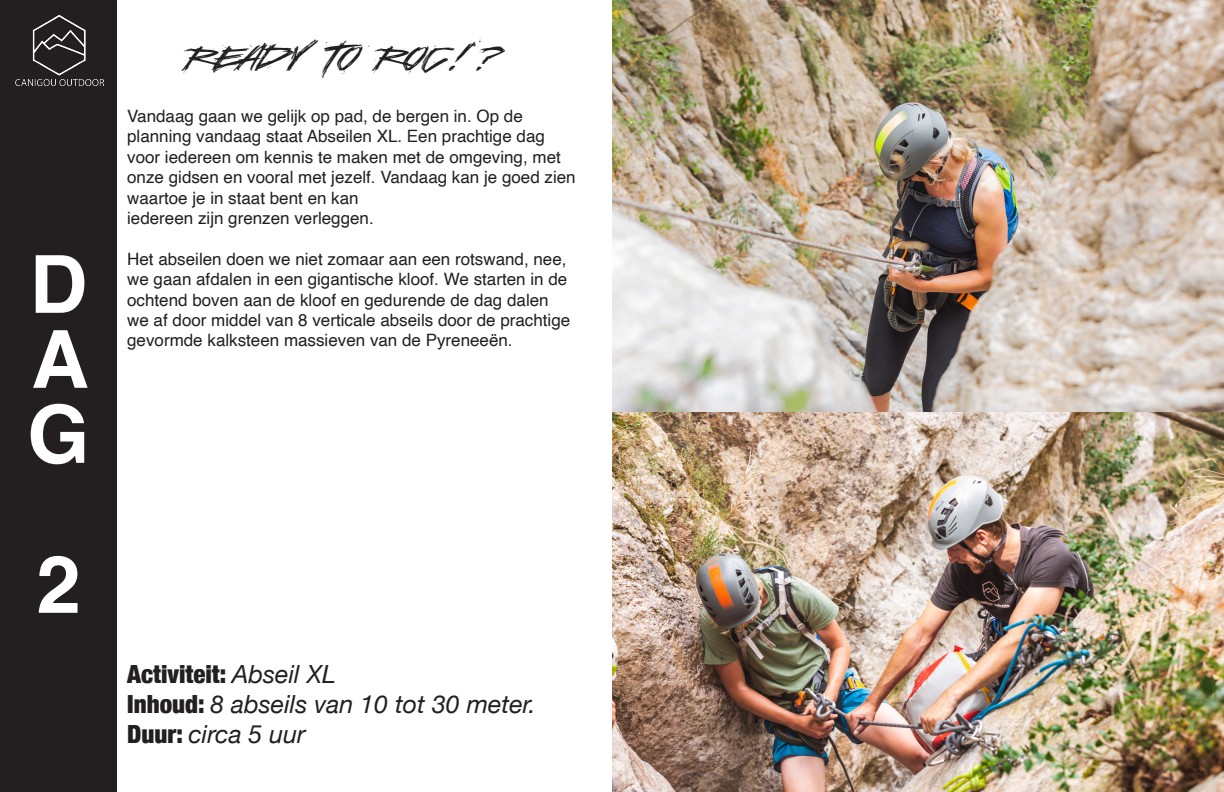
<style>
.page{position:relative;width:1224px;height:792px;background:#fff}
.page>*{position:absolute;margin:0;border:0;box-sizing:border-box;transform-origin:0 0}
.t1{font:700 80px "Helvetica";color:#fff}
.t2{font:45px "LHF Asylum";color:#231f20}
.t3{font:italic 25px "Helvetica Neue";color:#231f20}
.t4{font:900 condensed 25px "Helvetica Neue";color:#231f20}
.t5{font:17px/20.4px "Helvetica";color:#231f20}
.s1{font-weight:400;font-style:italic;font-stretch:normal}
.s2{font-weight:900;font-style:normal;font-stretch:condensed}
</style>
<div class="page">
<div style="left:0;top:0;width:117px;height:792px;background:#231f20"></div>
<img style="left:15px;top:15px;width:89px;height:71px">
<img style="left:612px;top:0;width:612px;height:792px">
<p class="t1" style="left:30px;top:220px;width:59px">D</p>
<p class="t1" style="left:31px;top:295px;width:59px">A</p>
<p class="t1" style="left:27px;top:370px;width:64px">G</p>
<p class="t1" style="left:36px;top:520px;width:46px">2</p>
<p class="t2" style="left:186px;top:29px;width:314px">READY TO ROC!?</p>
<p class="t5" style="left:127px;top:106px;width:397px">Vandaag gaan we gelijk op pad, de bergen in. Op de</p>
<p class="t5" style="left:127px;top:127px;width:450px">planning vandaag staat Abseilen XL. Een prachtige dag voor iedereen om kennis te maken met de omgeving, met onze gidsen en vooral met jezelf. Vandaag kan je goed zien waartoe je in staat bent en kan</p>
<p class="t5" style="left:127px;top:208px;width:248px">iedereen zijn grenzen verleggen.</p>
<p class="t5" style="left:127px;top:249px;width:445px">Het abseilen doen we niet zomaar aan een rotswand, nee, we gaan afdalen in een gigantische kloof. We starten in de ochtend boven aan de kloof en gedurende de dag dalen we af door middel van 8 verticale abseils door de prachtige gevormde kalksteen massieven van de Pyreneeën.</p>
<p class="t4" style="left:127px;top:654px;width:210px">Activiteit: <span class="s1">Abseil XL</span></p>
<p class="t3" style="left:127px;top:686px;width:410px"><span class="s2">Inhoud:</span> 8 abseils van 10 tot 30 meter.</p>
<p class="t3" style="left:127px;top:716px;width:180px"><span class="s2">Duur:</span> circa 5 uur</p>
</div>
